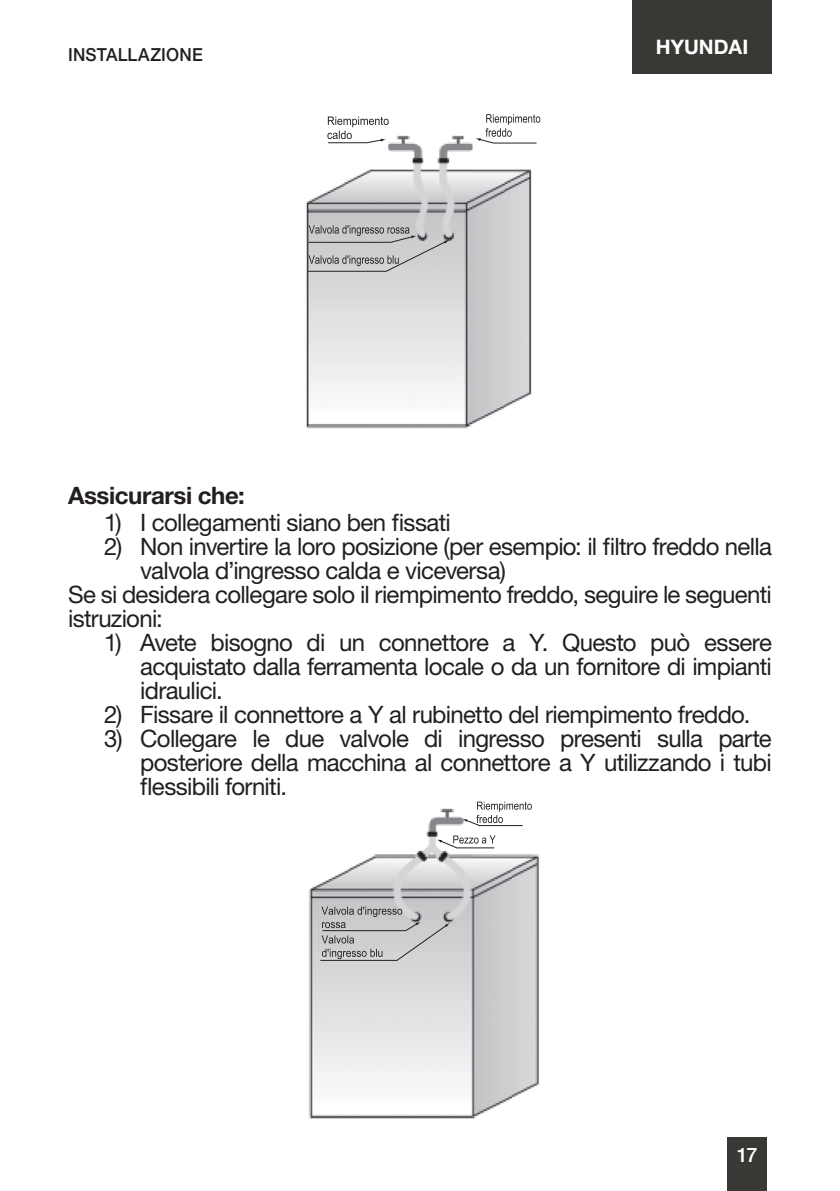
<style>
.page{position:relative;width:840px;height:1191px;background:#fff}
.page>*{position:absolute;margin:0;border:0;box-sizing:border-box;transform-origin:0 0}
.Body{font:24px/24px "Helvetica Neue LT Std";letter-spacing:-.03em;color:#231f20}
.Body_Bold{font:700 24px "Helvetica Neue LT Std";letter-spacing:-.015em;color:#231f20}
.t1{font:700 20px "Helvetica Neue LT Std";color:#fff}
.t2{font:500 20px "Helvetica Neue LT Std";color:#fff}
.t3{font:500 18px "Helvetica Neue LT Std";letter-spacing:.01em;color:#231f20;scale:.95 1}
</style>
<div class="page">
<img style="left:306px;top:119px;width:226px;height:310px">
<svg style="left:327px;top:117px;width:61px;height:26px"></svg>
<svg style="left:475px;top:114px;width:65px;height:30px"></svg>
<svg style="left:307px;top:225px;width:142px;height:47px;background:#b8b8ba"></svg>
<img style="left:309px;top:804px;width:230px;height:315px">
<svg style="left:319px;top:906px;width:130px;height:55px;background:#bababc"></svg>
<svg style="left:462px;top:801px;width:69px;height:25px"></svg>
<svg style="left:436px;top:835px;width:59px;height:13px"></svg>
<div style="left:632px;top:0;width:139px;height:74px;background:#383935"></div>
<div style="left:727px;top:1137px;width:39px;height:54px;background:#383935"></div>
<p class="t3" style="left:68px;top:44px;width:143px">INSTALLAZIONE</p>
<p class="t1" style="left:655px;top:34px;width:94px">HYUNDAI</p>
<p class="Body_Bold" style="left:68px;top:480px;width:178px">Assicurarsi che:</p>
<p class="Body" style="left:104px;top:510px;width:348px">1) I collegamenti siano ben fissati</p>
<p class="Body" style="left:140px;top:534px;width:633px;text-indent:-36px">2) Non invertire la loro posizione (per esempio: il filtro freddo nella valvola d’ingresso calda e viceversa)</p>
<p class="Body" style="left:68px;top:582px;width:704px">Se si desidera collegare solo il riempimento freddo, seguire le seguenti istruzioni:</p>
<p class="Body" style="left:140px;top:630px;width:633px;text-align:justify;text-indent:-36px">1) Avete bisogno di un connettore a Y. Questo può essere acquistato dalla ferramenta locale o da un fornitore di impianti idraulici.</p>
<p class="Body" style="left:104px;top:702px;width:647px">2) Fissare il connettore a Y al rubinetto del riempimento freddo.</p>
<p class="Body" style="left:140px;top:726px;width:632px;text-align:justify;text-indent:-36px">3) Collegare le due valvole di ingresso presenti sulla parte posteriore della macchina al connettore a Y utilizzando i tubi flessibili forniti.</p>
<p class="t2" style="left:736px;top:1142px;width:22px">17</p>
</div>
